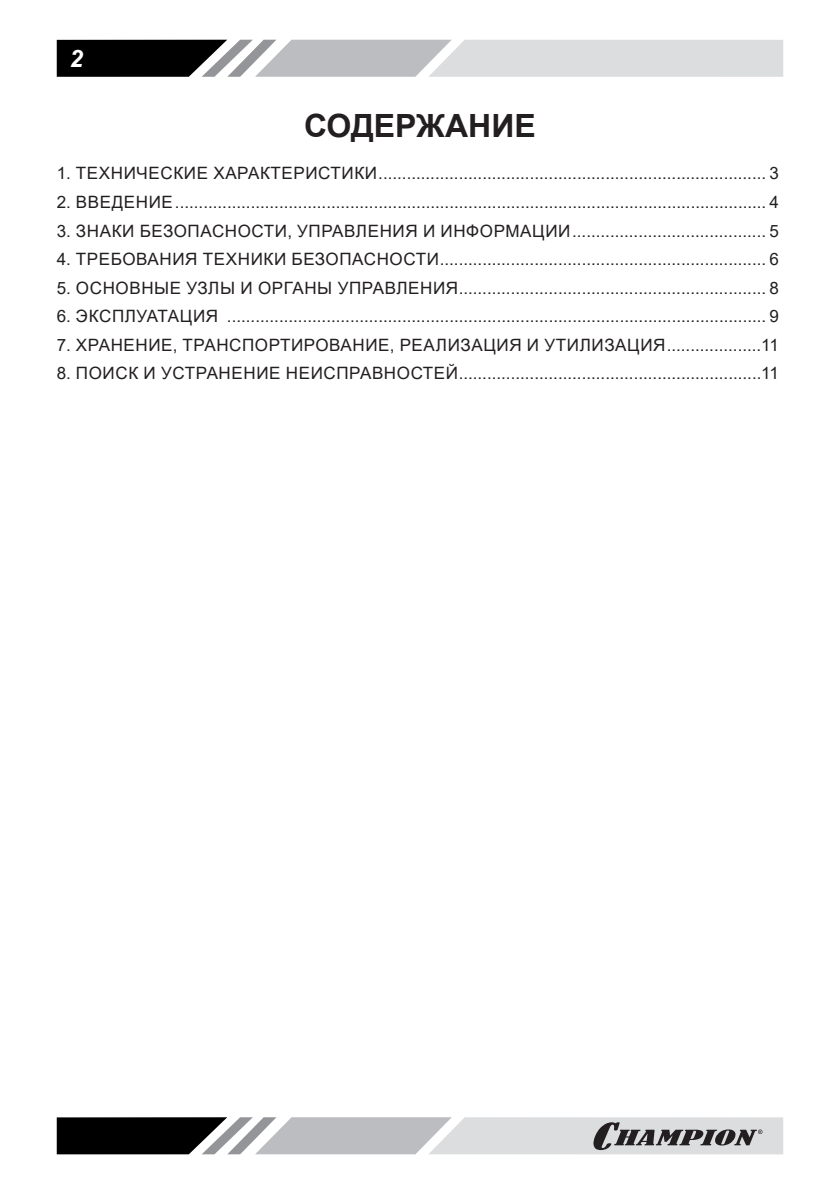
<style>
.page{position:relative;width:840px;height:1191px;background:#fff}
.page>*{position:absolute;margin:0;border:0;box-sizing:border-box;transform-origin:0 0}
.t1{font:700 32px "Arial";color:#231f20}
.t2{font:italic 700 24px "Arial";color:#fff}
.t3{font:17px "Arial";letter-spacing:.035em;color:#231f20}
</style>
<div class="page">
<svg style="left:57px;top:40px;width:725px;height:37px;background:#a7a8a9"></svg>
<svg style="left:57px;top:1117px;width:725px;height:37px;background:#9c9c9e"></svg>
<h2 class="t2" style="left:70px;top:42px;width:15px">2</h2>
<h1 class="t1" style="left:304px;top:103px;width:233px">СОДЕРЖАНИЕ</h1>
<p class="t3" style="left:57px;top:162px;width:723px">1. ТЕХНИЧЕСКИЕ ХАРАКТЕРИСТИКИ.................................................................................. 3</p>
<p class="t3" style="left:57px;top:190px;width:723px">2. ВВЕДЕНИЕ............................................................................................................................. 4</p>
<p class="t3" style="left:57px;top:219px;width:723px">3. ЗНАКИ БЕЗОПАСНОСТИ, УПРАВЛЕНИЯ И ИНФОРМАЦИИ......................................... 5</p>
<p class="t3" style="left:57px;top:247px;width:723px">4. ТРЕБОВАНИЯ ТЕХНИКИ БЕЗОПАСНОСТИ..................................................................... 6</p>
<p class="t3" style="left:57px;top:276px;width:723px">5. ОСНОВНЫЕ УЗЛЫ И ОРГАНЫ УПРАВЛЕНИЯ................................................................. 8</p>
<p class="t3" style="left:57px;top:304px;width:723px">6. ЭКСПЛУАТАЦИЯ .................................................................................................................. 9</p>
<p class="t3" style="left:57px;top:333px;width:723px">7. ХРАНЕНИЕ, ТРАНСПОРТИРОВАНИЕ, РЕАЛИЗАЦИЯ И УТИЛИЗАЦИЯ....................11</p>
<p class="t3" style="left:57px;top:361px;width:723px">8. ПОИСК И УСТРАНЕНИЕ НЕИСПРАВНОСТЕЙ................................................................11</p>
</div>
